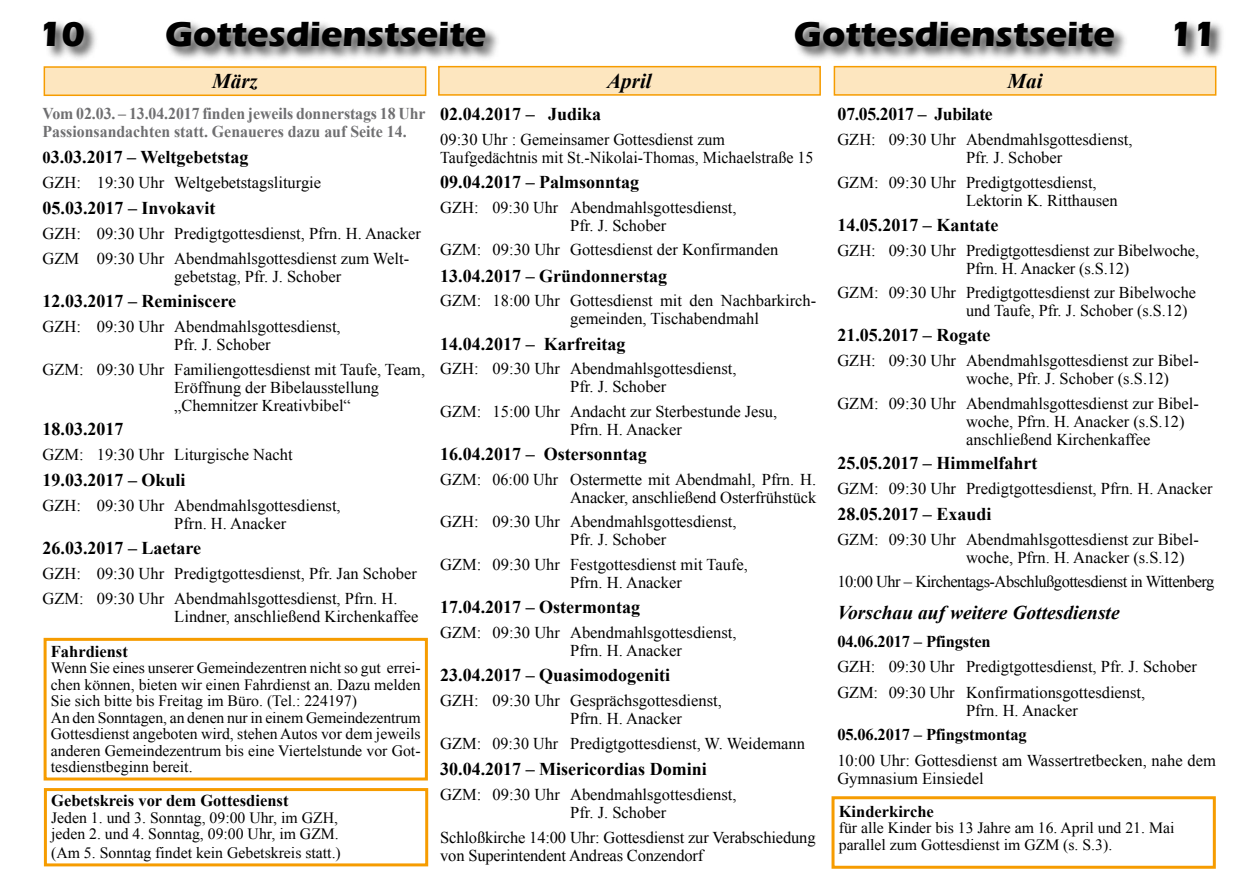
<style>
.page{position:relative;width:1259px;height:893px;background:#fff}
.page>*{position:absolute;margin:0;border:0;box-sizing:border-box;transform-origin:0 0}
.t1{font:700 36px "Eras ITC";color:#000}
.t2{font:italic 700 21px "Times New Roman";color:#000}
.t3{font:italic 700 19.5px "Times New Roman";color:#000}
.t4{font:700 18px "Times New Roman";color:#000}
.t5{font:700 18px "Times New Roman";letter-spacing:-.02em;color:#000}
.t6{font:16.5px/18px "Times New Roman";color:#000}
.t7{font:700 16.5px/18px "Times New Roman";color:#6f6f71;scale:.96 1}
.t8{font:700 16.5px "Times New Roman";color:#000}
.t9{font:16.5px "Times New Roman";letter-spacing:-.03em;color:#000}
.t10{font:15.75px/16.5px "Times New Roman";color:#000}
.s1{font-size:16.5px}
</style>
<div class="page">
<div style="left:41px;top:19px;width:59px;height:43px;background:#000;opacity:.75"></div>
<div style="left:163px;top:18px;width:338px;height:45px;background:#000;opacity:.75"></div>
<div style="left:792px;top:18px;width:338px;height:45px;background:#000;opacity:.75"></div>
<div style="left:1172px;top:19px;width:54px;height:43px;background:#000;opacity:.75"></div>
<div style="left:44px;top:638px;width:384px;height:142px;border:3px solid #f69c00"></div>
<div style="left:831px;top:796px;width:384px;height:73px;border:3px solid #f69c00"></div>
<div style="left:44px;top:67px;width:382px;height:28px;background:#fde6bf"></div>
<div style="left:44px;top:66px;width:382px;height:30px;border:2px solid #f69c00"></div>
<div style="left:439px;top:67px;width:381px;height:28px;background:#fde6bf"></div>
<div style="left:438px;top:66px;width:383px;height:30px;border:2px solid #f69c00"></div>
<div style="left:834px;top:67px;width:381px;height:28px;background:#fde6bf"></div>
<div style="left:833px;top:66px;width:383px;height:30px;border:2px solid #f69c00"></div>
<svg style="left:46px;top:866px;width:298px;height:1px"></svg>
<div style="left:44px;top:788px;width:384px;height:78px;border:3px solid #f69c00"></div>
<h1 class="t1" style="left:38px;top:14px;width:48px">10</h1>
<h1 class="t1" style="left:165px;top:14px;width:322px">Gottesdienstseite</h1>
<h1 class="t1" style="left:794px;top:14px;width:322px">Gottesdienstseite</h1>
<h1 class="t1" style="left:1169px;top:14px;width:48px">11</h1>
<p class="t2" style="left:212px;top:67px;width:47px">März</p>
<p class="t2" style="left:607px;top:66px;width:46px">April</p>
<p class="t2" style="left:1007px;top:66px;width:37px">Mai</p>
<p class="t7" style="left:43px;top:104px;width:400px">Vom 02.03. – 13.04.2017 finden jeweils donnerstags 18 Uhr<br>Passionsandachten statt. Genaueres dazu auf Seite 14.</p>
<p class="t4" style="left:43px;top:144px;width:207px"><span class="s1">0</span>3.03.2017 – Weltgebetstag</p>
<p class="t6" style="left:43px;top:173px;width:280px">GZH: 19:30 Uhr Weltgebetstagsliturgie</p>
<p class="t4" style="left:43px;top:195px;width:175px">05.03.2017 – Invokavit</p>
<p class="t6" style="left:43px;top:220px;width:380px;line-height:25.5px">GZH: 09:30 Uhr Predigtgottesdienst, Pfrn. H. Anacker<br>GZM 09:30 Uhr Abendmahlsgottesdienst zum Welt-</p>
<p class="t6" style="left:174px;top:267px;width:168px">gebetstag, Pfr. J. Schober</p>
<p class="t4" style="left:43px;top:289px;width:195px">12.03.2017 – Reminiscere</p>
<p class="t6" style="left:174px;top:317px;width:168px;text-indent:-132px">GZH: 09:30 Uhr Abendmahlsgottesdienst,<br>Pfr. J. Schober</p>
<p class="t6" style="left:174px;top:360px;width:252px;text-indent:-132px">GZM: 09:30 Uhr Familiengottesdienst mit Taufe, Team,<br>Eröffnung der Bibelausstellung „Chemnitzer Kreativbibel“</p>
<p class="t4" style="left:43px;top:416px;width:82px">18.03.2017</p>
<p class="t6" style="left:43px;top:445px;width:252px">GZM: 19:30 Uhr Liturgische Nacht</p>
<p class="t4" style="left:43px;top:467px;width:145px">19.03.2017 – Okuli</p>
<p class="t6" style="left:174px;top:496px;width:168px;text-indent:-132px">GZH: 09:30 Uhr Abendmahlsgottesdienst,<br>Pfrn. H. Anacker</p>
<p class="t4" style="left:43px;top:535px;width:160px">26.03.2017 – Laetare</p>
<p class="t6" style="left:43px;top:560px;width:376px;line-height:25.5px">GZH: 09:30 Uhr Predigtgottesdienst, Pfr. Jan Schober<br>GZM: 09:30 Uhr Abendmahlsgottesdienst, Pfrn. H.</p>
<p class="t6" style="left:174px;top:607px;width:246px">Lindner, anschließend Kirchenkaffee</p>
<p class="t8" style="left:51px;top:640px;width:79px">Fahrdienst</p>
<p class="t10" style="left:51px;top:659px;width:371px">Wenn Sie eines unserer Gemeindezentren nicht so gut errei&shy;chen können, bieten wir einen Fahrdienst an. Dazu melden Sie sich bitte bis Freitag im Büro. (Tel.: 224197)<br>An den Sonntagen, an denen nur in einem Gemeindezentrum Gottesdienst angeboten wird, stehen Autos vor dem jeweils anderen Gemeindezentrum bis eine Viertelstunde vor Got&shy;tesdienstbeginn bereit.</p>
<p class="t8" style="left:51px;top:789px;width:239px">Gebetskreis vor dem Gottesdienst</p>
<p class="t10" style="left:51px;top:809px;width:289px">Jeden 1. und 3. Sonntag, 09:00 Uhr, im GZH, jeden 2. und 4. Sonntag, 09:00 Uhr, im GZM.</p>
<p class="t10" style="left:51px;top:844px;width:291px">(Am 5. Sonntag findet kein Gebetskreis statt.)</p>
<p class="t4" style="left:440px;top:102px;width:163px">02.04.2017 – Judika</p>
<p class="t6" style="left:440px;top:130px;width:375px">09:30 Uhr : Gemeinsamer Gottesdienst zum<br>Taufgedächtnis mit St.-Nikolai-Thomas, Michaelstraße 15</p>
<p class="t4" style="left:440px;top:170px;width:201px">09.04.2017 – Palmsonntag</p>
<p class="t6" style="left:570px;top:198px;width:168px;text-indent:-130px">GZH: 09:30 Uhr Abendmahlsgottesdienst,<br>Pfr. J. Schober</p>
<p class="t6" style="left:440px;top:241px;width:339px">GZM: 09:30 Uhr Gottesdienst der Konfirmanden</p>
<p class="t4" style="left:440px;top:263px;width:229px">13.04.2017 – Gründonnerstag</p>
<p class="t6" style="left:570px;top:292px;width:248px;text-indent:-130px">GZM: 18:00 Uhr Gottesdienst mit den Nachbarkirch&shy;gemeinden, Tischabendmahl</p>
<p class="t4" style="left:440px;top:331px;width:187px">14.04.2017 – Karfreitag</p>
<p class="t6" style="left:570px;top:360px;width:168px;text-indent:-130px">GZH: 09:30 Uhr Abendmahlsgottesdienst,<br>Pfr. J. Schober</p>
<p class="t6" style="left:570px;top:402px;width:209px;text-indent:-130px">GZM: 15:00 Uhr Andacht zur Sterbestunde Jesu,<br>Pfrn. H. Anacker</p>
<p class="t4" style="left:440px;top:442px;width:208px">16.04.2017 – Ostersonntag</p>
<p class="t6" style="left:440px;top:470px;width:377px;text-align:right">GZM: 06:00 Uhr Ostermette mit Abendmahl, Pfrn. H.<br>Anacker, anschließend Osterfrühstück</p>
<p class="t6" style="left:570px;top:513px;width:168px;text-indent:-130px">GZH: 09:30 Uhr Abendmahlsgottesdienst,<br>Pfr. J. Schober</p>
<p class="t6" style="left:570px;top:555px;width:179px;text-indent:-130px">GZM: 09:30 Uhr Festgottesdienst mit Taufe,<br>Pfrn. H. Anacker</p>
<p class="t4" style="left:440px;top:595px;width:201px">17.04.2017 – Ostermontag</p>
<p class="t6" style="left:570px;top:623px;width:168px;text-indent:-130px">GZM: 09:30 Uhr Abendmahlsgottesdienst,<br>Pfrn. H. Anacker</p>
<p class="t4" style="left:440px;top:663px;width:232px">23.04.2017 – Quasimodogeniti</p>
<p class="t6" style="left:570px;top:691px;width:153px;text-indent:-130px">GZH: 09:30 Uhr Gesprächsgottesdienst,<br>Pfrn. H. Anacker</p>
<p class="t6" style="left:440px;top:734px;width:366px">GZM: 09:30 Uhr Predigtgottesdienst, W. Weidemann</p>
<p class="t4" style="left:440px;top:756px;width:268px">30.04.2017 – Misericordias Domini</p>
<p class="t6" style="left:570px;top:785px;width:168px;text-indent:-130px">GZM: 09:30 Uhr Abendmahlsgottesdienst,<br>Pfr. J. Schober</p>
<p class="t6" style="left:440px;top:828px;width:377px">Schloßkirche 14:00 Uhr: Gottesdienst zur Verabschiedung von Superintendent Andreas Conzendorf</p>
<p class="t5" style="left:837px;top:102px;width:157px">07.05.2017 – Jubilate</p>
<p class="t6" style="left:966px;top:130px;width:168px;text-indent:-129px">GZH: 09:30 Uhr Abendmahlsgottesdienst,<br>Pfr. J. Schober</p>
<p class="t6" style="left:966px;top:173px;width:153px;text-indent:-129px">GZM: 09:30 Uhr Predigtgottesdienst,<br>Lektorin K. Ritthausen</p>
<p class="t4" style="left:837px;top:212px;width:162px">14.05.2017 – Kantate</p>
<p class="t6" style="left:966px;top:241px;width:235px;text-indent:-129px">GZH: 09:30 Uhr Predigtgottesdienst zur Bibelwoche,<br>Pfrn. H. Anacker (s.S.12)</p>
<p class="t6" style="left:966px;top:283px;width:231px;text-indent:-129px">GZM: 09:30 Uhr Predigtgottesdienst zur Bibelwoche und Taufe, Pfr. J. Schober (s.S.12)</p>
<p class="t4" style="left:837px;top:323px;width:154px">21.05.2017 – Rogate</p>
<p class="t6" style="left:966px;top:351px;width:234px;text-indent:-129px">GZH: 09:30 Uhr Abendmahlsgottesdienst zur Bibel&shy;woche, Pfr. J. Schober (s.S.12)</p>
<p class="t6" style="left:966px;top:394px;width:234px;text-indent:-129px">GZM: 09:30 Uhr Abendmahlsgottesdienst zur Bibel&shy;woche, Pfrn. H. Anacker (s.S.12) anschließend Kirchenkaffee</p>
<p class="t4" style="left:837px;top:450px;width:201px">25.05.2017 – Himmelfahrt</p>
<p class="t6" style="left:837px;top:479px;width:377px">GZM: 09:30 Uhr Predigtgottesdienst, Pfrn. H. Anacker</p>
<p class="t4" style="left:837px;top:501px;width:156px">28.05.2017 – Exaudi</p>
<p class="t6" style="left:966px;top:530px;width:234px;text-indent:-129px">GZM: 09:30 Uhr Abendmahlsgottesdienst zur Bibel&shy;woche, Pfrn. H. Anacker (s.S.12)</p>
<p class="t9" style="left:837px;top:571px;width:379px">10:00 Uhr – Kirchentags-Abschlußgottesdienst in Wittenberg</p>
<p class="t3" style="left:837px;top:599px;width:284px">Vorschau auf weitere Gottesdienste</p>
<p class="t8" style="left:837px;top:630px;width:155px">04.06.2017 – Pfingsten</p>
<p class="t6" style="left:837px;top:654px;width:361px;line-height:25.5px">GZH: 09:30 Uhr Predigtgottesdienst, Pfr. J. Schober<br>GZM: 09:30 Uhr Konfirmationsgottesdienst,</p>
<p class="t6" style="left:966px;top:701px;width:113px">Pfrn. H. Anacker</p>
<p class="t8" style="left:837px;top:723px;width:191px">05.06.2017 – Pfingstmontag</p>
<p class="t6" style="left:837px;top:751px;width:380px">10:00 Uhr: Gottesdienst am Wassertretbecken, nahe dem<br>Gymnasium Einsiedel</p>
<p class="t8" style="left:839px;top:800px;width:97px">Kinderkirche</p>
<p class="t10" style="left:839px;top:819px;width:337px">für alle Kinder bis 13 Jahre am 16. April und 21. Mai parallel zum Gottesdienst im GZM (s. S.3).</p>
</div>
